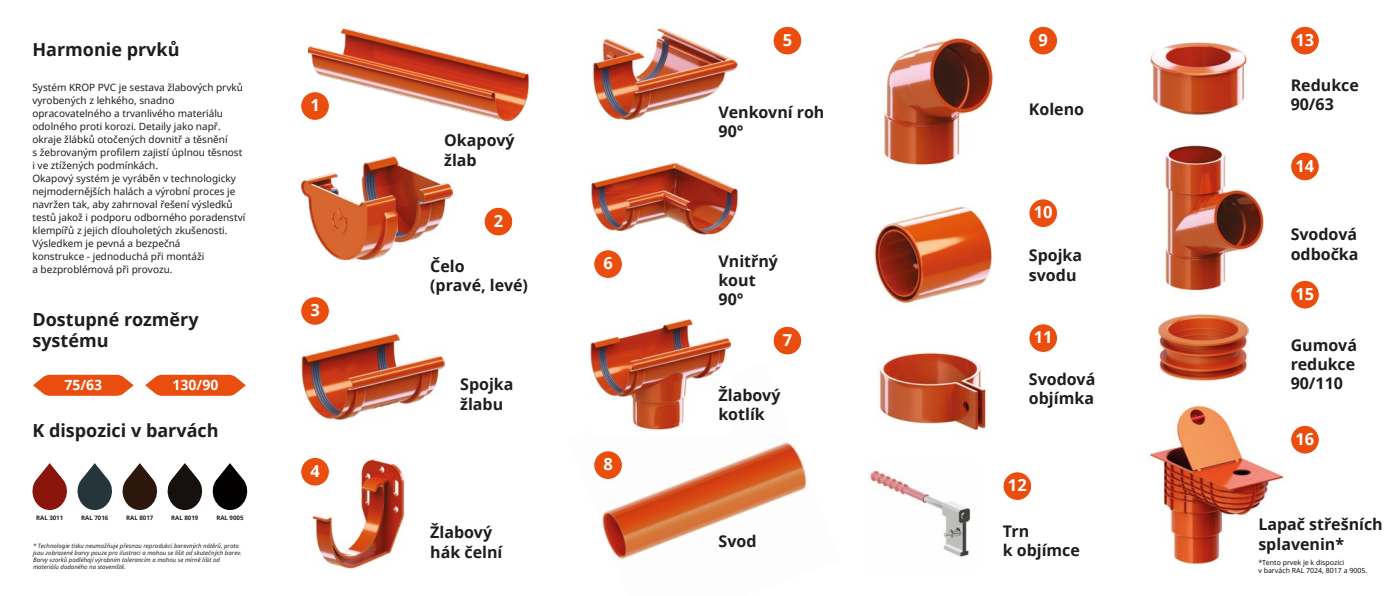
<style>
.page{position:relative;width:1398px;height:596px;background:#fff}
.page>*{position:absolute;margin:0;border:0;box-sizing:border-box;transform-origin:0 0}
.t1{font:700 18px/21.6px "Noto Sans";color:#1d1d1b}
.t2{font:700 16.5px "Noto Sans";color:#fff}
.t3{font:700 16px/19.2px "Noto Sans";color:#1d1d1b}
.t4{font:700 14px "Noto Sans";color:#fff}
.t5{font:10px/13px "Noto Sans";color:#1d1d1b}
.t6{font:7px/8.4px "Noto Sans";color:#12100b}
.t7{font:700 6.1px "Noto Sans";color:#1d1d1b}
.t8{font:italic 6px/7.2px "Noto Sans";color:#1d1d1b}
</style>
<div class="page">
<img style="left:590px;top:162px;width:148px;height:95px">
<img style="left:592px;top:27px;width:146px;height:94px">
<img style="left:595px;top:442px;width:212px;height:118px">
<img style="left:362px;top:156px;width:90px;height:88px">
<img style="left:302px;top:173px;width:95px;height:87px">
<img style="left:309px;top:29px;width:219px;height:91px">
<img style="left:301px;top:303px;width:143px;height:118px">
<img style="left:306px;top:459px;width:99px;height:109px">
<img style="left:590px;top:318px;width:140px;height:112px">
<img style="left:883px;top:37px;width:111px;height:128px">
<img style="left:874px;top:206px;width:118px;height:98px">
<img style="left:879px;top:352px;width:107px;height:79px">
<img style="left:870px;top:470px;width:101px;height:87px">
<img style="left:1150px;top:42px;width:97px;height:74px">
<img style="left:1165px;top:145px;width:99px;height:146px">
<img style="left:1149px;top:405px;width:135px;height:160px">
<img style="left:1158px;top:313px;width:90px;height:68px">
<div style="left:301px;top:92px;width:28px;height:28px;background:#e94e0f;border-radius:50%"></div>
<div style="left:300px;top:91px;width:30px;height:30px;border:1px solid #fff;border-radius:50%"></div>
<div style="left:773px;top:26px;width:28px;height:29px;background:#e94e0f;border-radius:50%"></div>
<div style="left:772px;top:26px;width:30px;height:29px;border:1px solid #fff;border-radius:50%"></div>
<div style="left:594px;top:249px;width:28px;height:29px;background:#e94e0f;border-radius:50%"></div>
<div style="left:593px;top:249px;width:30px;height:30px;border:1px solid #fff;border-radius:50%"></div>
<div style="left:594px;top:450px;width:28px;height:29px;background:#e94e0f;border-radius:50%"></div>
<div style="left:593px;top:450px;width:30px;height:29px;border:1px solid #fff;border-radius:50%"></div>
<div style="left:773px;top:326px;width:28px;height:29px;background:#e94e0f;border-radius:50%"></div>
<div style="left:772px;top:325px;width:30px;height:30px;border:1px solid #fff;border-radius:50%"></div>
<div style="left:1029px;top:26px;width:28px;height:29px;background:#e94e0f;border-radius:50%"></div>
<div style="left:1028px;top:26px;width:30px;height:29px;border:1px solid #fff;border-radius:50%"></div>
<div style="left:1029px;top:199px;width:28px;height:28px;background:#e94e0f;border-radius:50%"></div>
<div style="left:1028px;top:198px;width:30px;height:30px;border:1px solid #fff;border-radius:50%"></div>
<div style="left:1029px;top:323px;width:28px;height:29px;background:#e94e0f;border-radius:50%"></div>
<div style="left:1028px;top:323px;width:30px;height:30px;border:1px solid #fff;border-radius:50%"></div>
<div style="left:1003px;top:471px;width:28px;height:29px;background:#e94e0f;border-radius:50%"></div>
<div style="left:1002px;top:471px;width:30px;height:29px;border:1px solid #fff;border-radius:50%"></div>
<div style="left:1290px;top:26px;width:29px;height:29px;background:#e94e0f;border-radius:50%"></div>
<div style="left:1290px;top:26px;width:29px;height:29px;border:1px solid #fff;border-radius:50%"></div>
<div style="left:1290px;top:152px;width:29px;height:29px;background:#e94e0f;border-radius:50%"></div>
<div style="left:1290px;top:151px;width:29px;height:30px;border:1px solid #fff;border-radius:50%"></div>
<div style="left:1290px;top:280px;width:29px;height:29px;background:#e94e0f;border-radius:50%"></div>
<div style="left:1290px;top:280px;width:29px;height:29px;border:1px solid #fff;border-radius:50%"></div>
<div style="left:1290px;top:425px;width:29px;height:29px;background:#e94e0f;border-radius:50%"></div>
<div style="left:1290px;top:424px;width:29px;height:30px;border:1px solid #fff;border-radius:50%"></div>
<div style="left:484px;top:207px;width:29px;height:29px;background:#e94e0f;border-radius:50%"></div>
<div style="left:483px;top:207px;width:30px;height:29px;border:1px solid #fff;border-radius:50%"></div>
<div style="left:301px;top:296px;width:28px;height:29px;background:#e94e0f;border-radius:50%"></div>
<div style="left:300px;top:296px;width:30px;height:29px;border:1px solid #fff;border-radius:50%"></div>
<div style="left:301px;top:457px;width:28px;height:29px;background:#e94e0f;border-radius:50%"></div>
<div style="left:300px;top:456px;width:30px;height:30px;border:1px solid #fff;border-radius:50%"></div>
<svg style="left:33px;top:374px;width:101px;height:21px;background:#ec6a35"></svg>
<svg style="left:145px;top:374px;width:101px;height:21px;background:#ec6a35"></svg>
<svg style="left:32px;top:463px;width:216px;height:46px"></svg>
<h1 class="t1" style="left:32px;top:38px;width:149px">Harmonie prvků</h1>
<p class="t5" style="left:32px;top:80px;width:214px">Systém KROP PVC je sestava žlabových prvků vyrobených z lehkého, snadno opracovatelného a trvanlivého materiálu odolného proti korozi. Detaily jako např. okraje žlábků otočených dovnitř a těsnění<br>s žebrovaným profilem zajistí úplnou těsnost i ve ztížených podmínkách.<br>Okapový systém je vyráběn v technologicky nejmodernějších halách a výrobní proces je navržen tak, aby zahrnoval řešení výsledků testů jakož i podporu odborného poradenství klempířů z jejich dlouholetých zkušenosti.<br>Výsledkem je pevná a bezpečná<br>konstrukce - jednoduchá při montáži<br>a bezproblémová při provozu.</p>
<h1 class="t1" style="left:32px;top:307px;width:168px">Dostupné rozměry systému</h1>
<h3 class="t4" style="left:64px;top:375px;width:39px">75/63</h3>
<h3 class="t4" style="left:173px;top:375px;width:47px">130/90</h3>
<h1 class="t1" style="left:32px;top:419px;width:188px">K dispozici v barvách</h1>
<p class="t7" style="left:36px;top:513px;width:29px">RAL 3011</p>
<p class="t7" style="left:81px;top:513px;width:29px">RAL 7016</p>
<p class="t7" style="left:126px;top:513px;width:29px">RAL 8017</p>
<p class="t7" style="left:171px;top:513px;width:29px">RAL 8019</p>
<p class="t7" style="left:216px;top:513px;width:29px">RAL 9005</p>
<p class="t8" style="left:33px;top:541px;width:210px">* Technologie tisku neumožňuje přesnou reprodukci barevných nátěrů, proto jsou zobrazené barvy pouze pro ilustraci a mohou se lišit od skutečných barev.<br>Barvy vzorků podléhají výrobním tolerancím a mohou se mírně lišit od materiálu dodaného na staveniště.</p>
<h2 class="t2" style="left:310px;top:93px;width:11px">1</h2>
<h2 class="t2" style="left:310px;top:298px;width:11px">3</h2>
<h2 class="t2" style="left:310px;top:459px;width:11px">4</h2>
<h3 class="t3" style="left:444px;top:129px;width:72px;line-height:20px">Okapový žlab</h3>
<h2 class="t2" style="left:494px;top:209px;width:11px">2</h2>
<h3 class="t3" style="left:430px;top:256px;width:99px">Čelo<br>(pravé, levé)</h3>
<h3 class="t3" style="left:460px;top:373px;width:55px;line-height:20px">Spojka žlabu</h3>
<h3 class="t3" style="left:430px;top:521px;width:74px;line-height:20px">Žlabový hák čelní</h3>
<h2 class="t2" style="left:603px;top:251px;width:11px">6</h2>
<h2 class="t2" style="left:603px;top:452px;width:11px">8</h2>
<h2 class="t2" style="left:782px;top:28px;width:11px">5</h2>
<h3 class="t3" style="left:718px;top:102px;width:107px">Venkovní roh<br>90°</h3>
<h3 class="t3" style="left:718px;top:251px;width:61px">Vnitřný kout<br>90°</h3>
<h2 class="t2" style="left:782px;top:328px;width:11px">7</h2>
<h3 class="t3" style="left:718px;top:384px;width:63px">Žlabový kotlík</h3>
<h3 class="t3" style="left:718px;top:531px;width:39px">Svod</h3>
<h2 class="t2" style="left:1038px;top:28px;width:11px">9</h2>
<h3 class="t3" style="left:1029px;top:99px;width:57px">Koleno</h3>
<h2 class="t2" style="left:1033px;top:200px;width:20px">10</h2>
<h3 class="t3" style="left:1029px;top:245px;width:55px">Spojka svodu</h3>
<h2 class="t2" style="left:1033px;top:325px;width:20px">11</h2>
<h3 class="t3" style="left:1029px;top:368px;width:68px">Svodová objímka</h3>
<h2 class="t2" style="left:1008px;top:473px;width:20px">12</h2>
<h3 class="t3" style="left:1002px;top:520px;width:79px">Trn<br>k objímce</h3>
<h2 class="t2" style="left:1295px;top:28px;width:20px">13</h2>
<h3 class="t3" style="left:1290px;top:75px;width:70px">Redukce<br>90/63</h3>
<h2 class="t2" style="left:1295px;top:154px;width:20px">14</h2>
<h3 class="t3" style="left:1290px;top:223px;width:69px;line-height:20px">Svodová odbočka</h3>
<h2 class="t2" style="left:1295px;top:282px;width:20px">15</h2>
<h3 class="t3" style="left:1290px;top:334px;width:68px;text-align:justify">Gumová redukce 90/110</h3>
<h2 class="t2" style="left:1295px;top:427px;width:20px">16</h2>
<h3 class="t3" style="left:1258px;top:514px;width:126px">Lapač střešních splavenin*</h3>
<p class="t6" style="left:1258px;top:557px;width:110px">*Tento prvek je k dispozici<br>v barvách RAL 7024, 8017 a 9005.</p>
</div>
